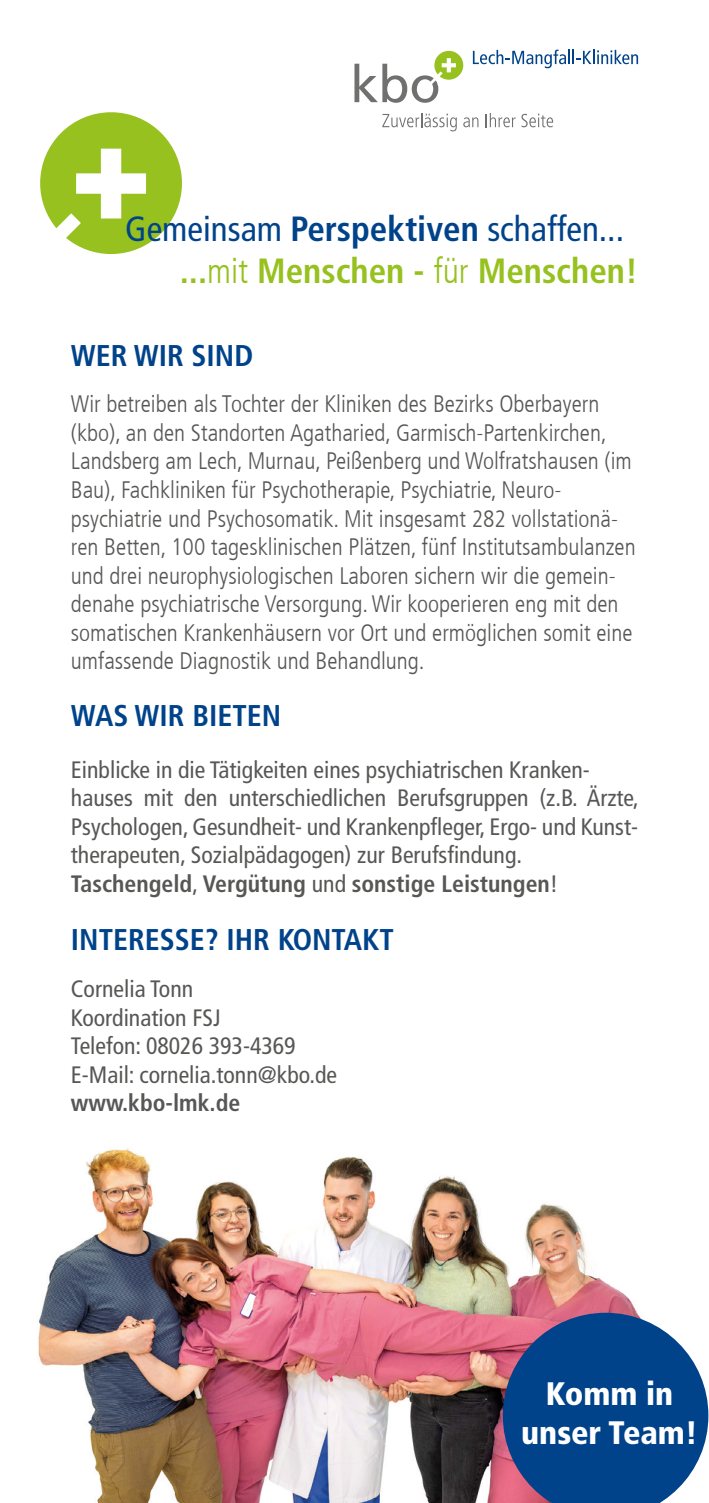
<style>
.page{position:relative;width:709px;height:1503px;background:#fff}
.page>*{position:absolute;margin:0;border:0;box-sizing:border-box;transform-origin:0 0}
.t1{font:700 condensed 35px/42px "Frutiger LT Com";color:#96c11f}
.t2{font:900 condensed 32.5px/39px "Frutiger LT Com";color:#fff;text-align:center}
.t3{font:700 condensed 30px "Frutiger LT Com";color:#00438a}
.t4{font:300 condensed 23.75px/28.5px "Frutiger LT Com";color:#575756}
.t5{font:condensed 23.75px/28.5px "Frutiger LT Com";color:#575756}
.t6{font:700 condensed 23.75px "Frutiger LT Com";color:#575756}
.s1{font-weight:400;color:#00438a}
.s2{color:#00438a}
.s3{font-weight:300}
.s4{font-weight:700}
</style>
<div class="page">
<svg style="left:354px;top:51px;width:109px;height:52px"></svg>
<svg style="left:473px;top:50px;width:165px;height:18px"></svg>
<svg style="left:382px;top:113px;width:75px;height:18px"></svg>
<svg style="left:463px;top:117px;width:15px;height:10px"></svg>
<svg style="left:486px;top:113px;width:29px;height:14px"></svg>
<svg style="left:521px;top:114px;width:32px;height:13px"></svg>
<svg style="left:40px;top:112px;width:142px;height:142px"></svg>
<img style="left:38px;top:1148px;width:599px;height:354px">
<svg style="left:503px;top:1312px;width:205px;height:190px;background:#2a5793"></svg>
<h1 class="t1" style="left:180px;top:208px;width:459px;text-indent:-55px"><span class="s1">Gemeinsam</span> <span class="s2">Perspektiven</span> <span class="s1">schaffen... </span>...<span class="s3">mit</span> Menschen - <span class="s3">für</span> Menschen!</h1>
<p class="t3" style="left:71px;top:337px;width:184px">WER WIR SIND</p>
<p class="t4" style="left:71px;top:390px;width:566px">Wir betreiben als Tochter der Kliniken des Bezirks Oberbayern (kbo), an den Standorten Agatharied, Garmisch-Partenkirchen, Landsberg am Lech, Murnau, Peißenberg und Wolfratshausen (im Bau), Fachkliniken für Psychotherapie, Psychiatrie, Neuro&shy;psychiatrie und Psychosomatik. Mit insgesamt 282 vollstationä&shy;ren Betten, 100 tagesklinischen Plätzen, fünf Institutsambulanzen und drei neurophysiologischen Laboren sichern wir die gemein&shy;denahe psychiatrische Versorgung. Wir kooperieren eng mit den somatischen Krankenhäusern vor Ort und ermöglichen somit eine umfassende Diagnostik und Behandlung.</p>
<p class="t3" style="left:71px;top:698px;width:212px">WAS WIR BIETEN</p>
<p class="t5" style="left:71px;top:755px;width:569px">Einblicke in die Tätigkeiten eines psychiatrischen Kranken&shy;hauses mit den unterschiedlichen Berufsgruppen (z.B. Ärzte, Psychologen, Gesundheit- und Krankenpfleger, Ergo- und Kunst&shy;therapeuten, Sozialpädagogen) zur Berufsfindung.<br><span class="s4">Taschengeld</span>, <span class="s4">Vergütung</span> und <span class="s4">sonstige Leistungen</span>!</p>
<p class="t3" style="left:71px;top:922px;width:324px">INTERESSE? IHR KONTAKT</p>
<p class="t5" style="left:71px;top:974px;width:268px">Cornelia Tonn<br>Koordination FSJ<br>Telefon: 08026 393-4369<br>E-Mail: cornelia.tonn@kbo.de</p>
<p class="t6" style="left:71px;top:1088px;width:171px">www.kbo-lmk.de</p>
<h2 class="t2" style="left:521px;top:1373px;width:178px">Komm in unser Team!</h2>
</div>
